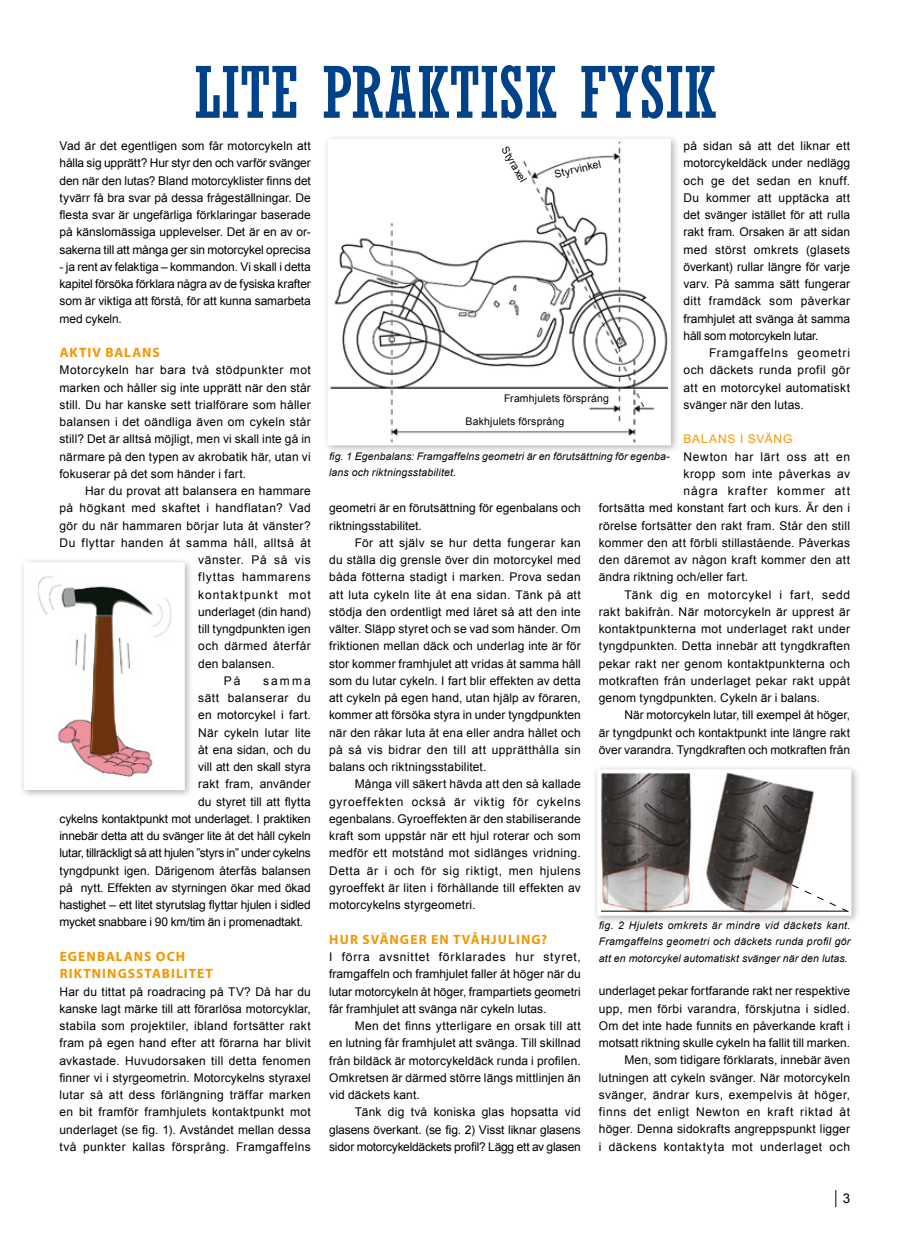
<style>
.page{position:relative;width:910px;height:1242px;background:#fff}
.page>*{position:absolute;margin:0;border:0;box-sizing:border-box;transform-origin:0 0}
.t1{font:condensed 70.5px "Rockwell";letter-spacing:.005em;color:#004289}
.t2{font:700 13.5px/17.2px "Myriad Pro";letter-spacing:.08em;color:#f49600}
.t3{font:13.5px "Arial";color:#000}
.t4{font:12px/17.2px "Arial";letter-spacing:.01em;color:#000;text-align:justify}
.t5{font:12px "Arial";letter-spacing:-.02em;color:#000}
.t6{font:12px "Arial";letter-spacing:.04em;color:#000}
.t7{font:12px "Arial";letter-spacing:.03em;color:#000}
.t8{font:12px "Arial";letter-spacing:-.025em;color:#000}
.t9{font:12px "Arial";letter-spacing:.055em;color:#000}
.t10{font:12px "Arial";letter-spacing:-.015em;color:#000}
.t11{font:12px "Arial";letter-spacing:.05em;color:#000}
.t12{font:12px "Arial";letter-spacing:.035em;color:#000}
.t13{font:12px "Arial";letter-spacing:.075em;color:#000}
.t14{font:12px "Arial";letter-spacing:.085em;color:#000}
.t15{font:12px "Arial";letter-spacing:.065em;color:#f49600}
.t16{font:italic 10.5px/16.5px "Arial";letter-spacing:.015em;color:#000}
.t17{font:10.5px "Arial";letter-spacing:.015em;color:#000}
</style>
<div class="page">
<svg style="left:835px;top:1190px;width:1px;height:17px"></svg>
<div style="left:19px;top:557px;width:175px;height:242px;background:#000;opacity:.3"></div>
<img style="left:28px;top:566px;width:153px;height:220px">
<div style="left:323px;top:134px;width:357px;height:320px;background:#000;opacity:.3"></div>
<img style="left:332px;top:143px;width:335px;height:298px">
<div style="left:592px;top:764px;width:269px;height:161px;background:#000;opacity:.3"></div>
<img style="left:601px;top:773px;width:246px;height:137px">
<hr style="left:601px;top:910px;width:246px;height:1px;background:#000">
<svg style="left:791px;top:884px;width:59px;height:29px"></svg>
<h1 class="t1" style="left:194px;top:52px;width:523px">LITE PRAKTISK FYSIK</h1>
<p class="t4" style="left:60px;top:137px;width:253px">Vad är det egentligen som får motorcykeln att hålla sig upprätt? Hur styr den och varför svänger den när den lutas? Bland motorcyklister finns det tyvärr få bra svar på dessa frågeställningar. De flesta svar är ungefärliga förklaringar baserade på känslomässiga upplevelser. Det är en av or&shy;sakerna till att många ger sin motorcykel oprecisa</p>
<p class="t4" style="left:60px;top:258px;width:253px">- ja rent av felaktiga – kommandon. Vi skall i detta kapitel försöka förklara några av de fysiska krafter som är viktiga att förstå, för att kunna samarbeta med cykeln.</p>
<p class="t2" style="left:60px;top:343px;width:102px">AKTIV BALANS</p>
<p class="t4" style="left:60px;top:362px;width:253px">Motorcykeln har bara två stödpunkter mot marken och håller sig inte upprätt när den står still. Du har kanske sett trialförare som håller balansen i det oändliga även om cykeln står still? Det är alltså möjligt, men vi skall inte gå in närmare på den typen av akrobatik här, utan vi fokuserar på det som händer i fart.</p>
<p class="t4" style="left:85px;top:482px;width:227px">Har du provat att balansera en hammare</p>
<p class="t6" style="left:60px;top:500px;width:253px">på högkant med skaftet i handflatan? Vad</p>
<p class="t4" style="left:60px;top:517px;width:253px">gör du när hammaren börjar luta åt vänster?</p>
<p class="t6" style="left:60px;top:535px;width:253px">Du flyttar handen åt samma håll, alltså åt</p>
<p class="t11" style="left:198px;top:552px;width:114px">vänster. På så vis</p>
<p class="t9" style="left:198px;top:569px;width:114px">flyttas hammarens</p>
<p class="t14" style="left:198px;top:586px;width:114px">kontaktpunkt mot</p>
<p class="t4" style="left:198px;top:603px;width:114px">underlaget (din hand)</p>
<p class="t4" style="left:198px;top:620px;width:114px">till tyngdpunkten igen</p>
<p class="t12" style="left:198px;top:638px;width:114px">och därmed återfår</p>
<p class="t4" style="left:198px;top:655px;width:78px">den balansen.</p>
<p class="t4" style="left:224px;top:672px;width:18px">På</p>
<p class="t4" style="left:263px;top:672px;width:49px">samma</p>
<p class="t12" style="left:198px;top:690px;width:114px">sätt balanserar du</p>
<p class="t4" style="left:198px;top:706px;width:114px">en motorcykel i fart.</p>
<p class="t4" style="left:198px;top:724px;width:114px">När cykeln lutar lite</p>
<p class="t4" style="left:198px;top:741px;width:114px">åt ena sidan, och du</p>
<p class="t4" style="left:198px;top:758px;width:114px">vill att den skall styra</p>
<p class="t4" style="left:198px;top:775px;width:114px">rakt fram, använder</p>
<p class="t4" style="left:198px;top:793px;width:114px">du styret till att flytta</p>
<p class="t10" style="left:60px;top:811px;width:253px">cykelns kontaktpunkt mot underlaget. I praktiken</p>
<p class="t5" style="left:60px;top:828px;width:253px">innebär detta att du svänger lite åt det håll cykeln</p>
<p class="t8" style="left:60px;top:845px;width:253px">lutar, tillräckligt så att hjulen ”styrs in” under cykelns</p>
<p class="t4" style="left:60px;top:862px;width:253px">tyngdpunkt igen. Därigenom återfås balansen</p>
<p class="t4" style="left:60px;top:879px;width:253px">på nytt. Effekten av styrningen ökar med ökad</p>
<p class="t5" style="left:60px;top:897px;width:253px">hastighet – ett litet styrutslag flyttar hjulen i sidled</p>
<p class="t5" style="left:60px;top:914px;width:245px">mycket snabbare i 90 km/tim än i promenadtakt.</p>
<p class="t2" style="left:60px;top:947px;width:155px">EGENBALANS OCH<br>RIKTNINGSSTABILITET</p>
<p class="t4" style="left:60px;top:983px;width:253px">Har du tittat på roadracing på TV? Då har du kanske lagt märke till att förarlösa motorcyklar, stabila som projektiler, ibland fortsätter rakt fram på egen hand efter att förarna har blivit avkastade. Huvudorsaken till detta fenomen finner vi i styrgeometrin. Motorcykelns styraxel lutar så att dess förlängning träffar marken en bit framför framhjulets kontaktpunkt mot underlaget (se fig. 1). Avståndet mellan dessa två punkter kallas försprång. Framgaffelns</p>
<p class="t4" style="left:684px;top:137px;width:168px">på sidan så att det liknar ett motorcykeldäck under nedlägg och ge det sedan en knuff.<br>Du kommer att upptäcka att det svänger istället för att rulla rakt fram. Orsaken är att sidan med störst omkrets (glasets överkant) rullar längre för varje varv. På samma sätt fungerar ditt framdäck som påverkar framhjulet att svänga åt samma håll som motorcykeln lutar.</p>
<p class="t4" style="left:684px;top:344px;width:168px;text-indent:26px">Framgaffelns geometri och däckets runda profil gör att en motorcykel automatiskt svänger när den lutas.</p>
<p class="t15" style="left:684px;top:431px;width:110px">BALANS I SVÄNG</p>
<p class="t11" style="left:684px;top:448px;width:168px">Newton har lärt oss att en</p>
<p class="t6" style="left:684px;top:466px;width:168px">kropp som inte påverkas av</p>
<p class="t13" style="left:684px;top:483px;width:168px">några krafter kommer att</p>
<p class="t4" style="left:599px;top:499px;width:253px">fortsätta med konstant fart och kurs. Är den i</p>
<p class="t4" style="left:599px;top:517px;width:253px">rörelse fortsätter den rakt fram. Står den still</p>
<p class="t4" style="left:599px;top:534px;width:253px">kommer den att förbli stillastående. Påverkas</p>
<p class="t4" style="left:599px;top:551px;width:253px">den däremot av någon kraft kommer den att</p>
<p class="t4" style="left:599px;top:568px;width:151px">ändra riktning och/eller fart.</p>
<p class="t9" style="left:624px;top:586px;width:227px">Tänk dig en motorcykel i fart, sedd</p>
<p class="t4" style="left:599px;top:603px;width:253px">rakt bakifrån. När motorcykeln är upprest är</p>
<p class="t4" style="left:599px;top:620px;width:253px">kontaktpunkterna mot underlaget rakt under</p>
<p class="t4" style="left:599px;top:637px;width:253px">tyngdpunkten. Detta innebär att tyngdkraften</p>
<p class="t7" style="left:599px;top:655px;width:253px">pekar rakt ner genom kontaktpunkterna och</p>
<p class="t7" style="left:599px;top:672px;width:253px">motkraften från underlaget pekar rakt uppåt</p>
<p class="t4" style="left:599px;top:689px;width:223px">genom tyngdpunkten. Cykeln är i balans.</p>
<p class="t4" style="left:624px;top:706px;width:227px">När motorcykeln lutar, till exempel åt höger,</p>
<p class="t4" style="left:599px;top:724px;width:253px">är tyngdpunkt och kontaktpunkt inte längre rakt</p>
<p class="t4" style="left:599px;top:741px;width:253px">över varandra. Tyngdkraften och motkraften från</p>
<p class="t17" style="left:510px;top:144px;width:41px;rotate:60deg">Styraxel</p>
<p class="t17" style="left:553px;top:168px;width:49px;rotate:-13deg">Styrvinkel</p>
<p class="t17" style="left:504px;top:391px;width:106px">Framhjulets försprång</p>
<p class="t17" style="left:466px;top:414px;width:100px">Bakhjulets försprång</p>
<p class="t16" style="left:329px;top:448px;width:342px">fig. 1 Egenbalans: Framgaffelns geometri är en förutsättning för egenba&shy;lans och riktningsstabilitet.</p>
<p class="t4" style="left:329px;top:500px;width:253px">geometri är en förutsättning för egenbalans och riktningsstabilitet.</p>
<p class="t4" style="left:329px;top:534px;width:253px;text-indent:26px">För att själv se hur detta fungerar kan du ställa dig grensle över din motorcykel med båda fötterna stadigt i marken. Prova sedan att luta cykeln lite åt ena sidan. Tänk på att stödja den ordentligt med låret så att den inte välter. Släpp styret och se vad som händer. Om friktionen mellan däck och underlag inte är för stor kommer framhjulet att vridas åt samma håll som du lutar cykeln. I fart blir effekten av detta att cykeln på egen hand, utan hjälp av föraren, kommer att försöka styra in under tyngdpunkten när den råkar luta åt ena eller andra hållet och på så vis bidrar den till att upprätthålla sin balans och riktningsstabilitet.</p>
<p class="t4" style="left:329px;top:775px;width:253px;text-indent:26px">Många vill säkert hävda att den så kallade gyroeffekten också är viktig för cykelns egenbalans. Gyroeffekten är den stabiliserande kraft som uppstår när ett hjul roterar och som medför ett motstånd mot sidlänges vridning.<br>Detta är i och för sig riktigt, men hjulens gyroeffekt är liten i förhållande till effekten av motorcykelns styrgeometri.</p>
<p class="t2" style="left:329px;top:930px;width:219px">HUR SVÄNGER EN TVÅHJULING?</p>
<p class="t4" style="left:329px;top:948px;width:253px">I förra avsnittet förklarades hur styret, framgaffeln och framhjulet faller åt höger när du lutar motorcykeln åt höger, frampartiets geometri får framhjulet att svänga när cykeln lutas.</p>
<p class="t4" style="left:329px;top:1017px;width:253px;text-indent:26px">Men det finns ytterligare en orsak till att en lutning får framhjulet att svänga. Till skillnad från bildäck är motorcykeldäck runda i profilen.<br>Omkretsen är därmed större längs mittlinjen än vid däckets kant.</p>
<p class="t4" style="left:329px;top:1103px;width:253px;text-indent:26px">Tänk dig två koniska glas hopsatta vid glasens överkant. (se fig. 2) Visst liknar glasens sidor motorcykeldäckets profil? Lägg ett av glasen</p>
<p class="t16" style="left:599px;top:917px;width:253px;text-align:justify">fig. 2 Hjulets omkrets är mindre vid däckets kant.<br>Framgaffelns geometri och däckets runda profil gör att en motorcykel automatiskt svänger när den lutas.</p>
<p class="t4" style="left:599px;top:982px;width:253px;text-align:right">underlaget pekar fortfarande rakt ner respektive upp, men förbi varandra, förskjutna i sidled.<br>Om det inte hade funnits en påverkande kraft i motsatt riktning skulle cykeln ha fallit till marken.<br>Men, som tidigare förklarats, innebär även lutningen att cykeln svänger. När motorcykeln svänger, ändrar kurs, exempelvis åt höger, finns det enligt Newton en kraft riktad åt höger. Denna sidokrafts angreppspunkt ligger i däckens kontaktyta mot underlaget och</p>
<p class="t3" style="left:843px;top:1189px;width:9px">3</p>
</div>
